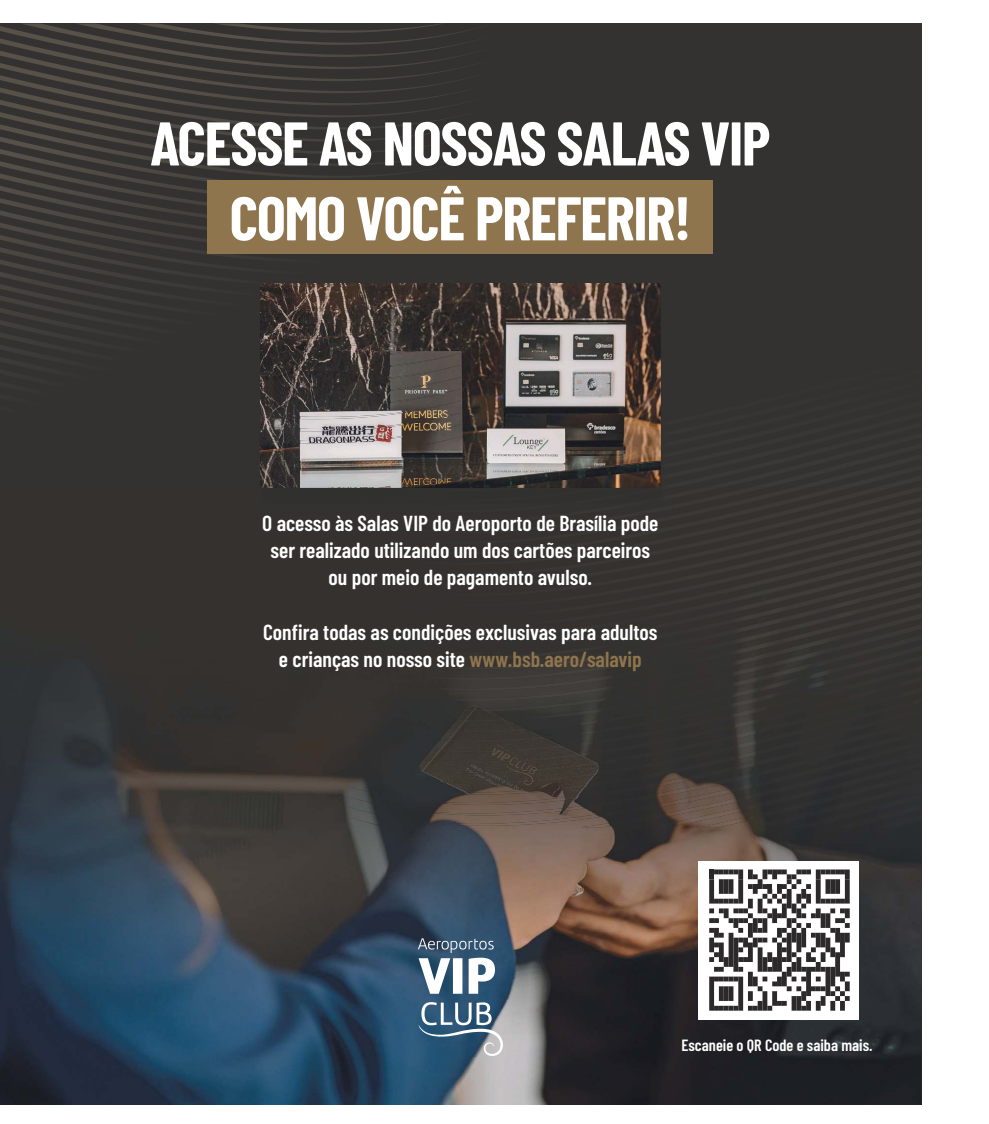
<style>
.page{position:relative;width:989px;height:1124px;background:#fff}
.page>*{position:absolute;margin:0;border:0;box-sizing:border-box;transform-origin:0 0}
.t1{font:700 61.5px/74.9px "Barlow Condensed";letter-spacing:-.02em;color:#fff;text-align:center}
.t2{font:600 21.75px/27.2px "Barlow Condensed";color:#fff;text-align:center}
.t3{font:600 16.38px "Barlow Condensed";color:#fff}
.s1{color:#8f754e}
</style>
<div class="page">
<svg style="left:0;top:23px;width:921px;height:464px;background:#43403e"></svg>
<div style="left:704px;top:477px;width:217px;height:10px;background:#333231"></div>
<div style="left:673px;top:456px;width:248px;height:21px;background:#333231"></div>
<div style="left:673px;top:434px;width:248px;height:22px;background:#333231"></div>
<div style="left:673px;top:424px;width:248px;height:10px;background:#333231"></div>
<div style="left:672px;top:358px;width:249px;height:66px;background:#333231"></div>
<img style="left:0;top:487px;width:387px;height:570px">
<img style="left:776px;top:827px;width:145px;height:277px">
<img style="left:387px;top:827px;width:389px;height:230px">
<img style="left:0;top:1057px;width:776px;height:47px">
<img style="left:346px;top:825px;width:575px;height:2px">
<img style="left:346px;top:815px;width:575px;height:10px">
<img style="left:345px;top:804px;width:576px;height:11px">
<img style="left:344px;top:794px;width:577px;height:10px">
<img style="left:344px;top:783px;width:577px;height:11px">
<img style="left:343px;top:773px;width:578px;height:10px">
<img style="left:342px;top:762px;width:579px;height:11px">
<img style="left:342px;top:752px;width:579px;height:10px">
<img style="left:341px;top:742px;width:580px;height:10px">
<img style="left:340px;top:732px;width:581px;height:10px">
<img style="left:340px;top:711px;width:581px;height:21px">
<img style="left:339px;top:690px;width:582px;height:21px">
<img style="left:337px;top:669px;width:584px;height:21px">
<div style="left:336px;top:648px;width:585px;height:21px;background:#353330"></div>
<div style="left:335px;top:627px;width:586px;height:21px;background:#35312e"></div>
<img style="left:333px;top:606px;width:588px;height:21px">
<img style="left:332px;top:585px;width:589px;height:21px">
<img style="left:331px;top:496px;width:590px;height:89px">
<img style="left:330px;top:487px;width:563px;height:77px">
<img style="left:328px;top:487px;width:482px;height:56px">
<div style="left:367px;top:487px;width:355px;height:35px;background:#35312e"></div>
<div style="left:698px;top:860px;width:161px;height:159px;background:#fff"></div>
<svg style="left:709px;top:869px;width:140px;height:141px"></svg>
<img style="left:660px;top:290px;width:12px;height:130px">
<svg style="left:659px;top:420px;width:14px;height:68px"></svg>
<img style="left:253px;top:296px;width:9px;height:191px">
<div style="left:253px;top:487px;width:74px;height:26px;background:#31312f"></div>
<img style="left:326px;top:487px;width:346px;height:25px">
<div style="left:327px;top:494px;width:345px;height:19px;background:#333230"></div>
<div style="left:346px;top:488px;width:267px;height:13px;background:#30302e"></div>
<svg style="left:418px;top:938px;width:85px;height:118px"></svg>
<img style="left:0;top:441px;width:202px;height:4px">
<img style="left:422px;top:443px;width:51px;height:2px">
<div style="left:0;top:429px;width:253px;height:12px;background:#333231"></div>
<svg style="left:253px;top:438px;width:7px;height:3px"></svg>
<img style="left:260px;top:431px;width:214px;height:12px">
<div style="left:0;top:416px;width:253px;height:13px;background:#333231"></div>
<svg style="left:253px;top:426px;width:7px;height:3px"></svg>
<img style="left:260px;top:419px;width:216px;height:12px">
<div style="left:0;top:404px;width:253px;height:12px;background:#333231"></div>
<svg style="left:253px;top:413px;width:7px;height:4px"></svg>
<img style="left:260px;top:383px;width:217px;height:36px">
<img style="left:0;top:296px;width:253px;height:108px">
<svg style="left:253px;top:401px;width:7px;height:4px"></svg>
<svg style="left:253px;top:389px;width:7px;height:4px"></svg>
<svg style="left:253px;top:377px;width:7px;height:3px"></svg>
<img style="left:260px;top:371px;width:218px;height:12px">
<svg style="left:253px;top:365px;width:7px;height:3px"></svg>
<img style="left:260px;top:358px;width:219px;height:13px">
<svg style="left:253px;top:353px;width:7px;height:3px"></svg>
<img style="left:260px;top:346px;width:219px;height:12px">
<svg style="left:253px;top:341px;width:7px;height:3px"></svg>
<img style="left:260px;top:335px;width:221px;height:11px">
<svg style="left:253px;top:317px;width:7px;height:4px"></svg>
<img style="left:0;top:284px;width:483px;height:12px">
<svg style="left:253px;top:293px;width:7px;height:3px"></svg>
<img style="left:260px;top:284px;width:199px;height:4px">
<svg style="left:253px;top:329px;width:7px;height:4px"></svg>
<img style="left:260px;top:288px;width:222px;height:47px">
<svg style="left:253px;top:305px;width:7px;height:3px"></svg>
<img style="left:0;top:263px;width:484px;height:21px">
<img style="left:261px;top:283px;width:134px;height:4px">
<img style="left:0;top:238px;width:485px;height:25px">
<img style="left:0;top:214px;width:208px;height:24px">
<img style="left:0;top:190px;width:208px;height:24px">
<img style="left:0;top:166px;width:490px;height:24px">
<img style="left:0;top:142px;width:491px;height:24px">
<img style="left:0;top:117px;width:493px;height:25px">
<img style="left:0;top:93px;width:494px;height:24px">
<img style="left:0;top:38px;width:495px;height:55px">
<img style="left:20px;top:23px;width:477px;height:46px">
<img style="left:135px;top:23px;width:359px;height:22px">
<div style="left:208px;top:180px;width:505px;height:73px;background:#8f754e"></div>
<h1 class="t1" style="left:150px;top:102px;width:621px">ACESSE AS NOSSAS SALAS VIP<br>COMO VOCÊ PREFERIR!</h1>
<p class="t2" style="left:262px;top:508px;width:398px">O acesso às Salas VIP do Aeroporto de Brasília pode ser realizado utilizando um dos cartões parceiros ou por meio de pagamento avulso.</p>
<p class="t2" style="left:263px;top:617px;width:396px">Confira todas as condições exclusivas para adultos e crianças no nosso site <span class="s1">www.bsb.aero/salavip</span></p>
<p class="t3" style="left:681px;top:1033px;width:193px">Escaneie o QR Code e saiba mais.</p>
</div>
